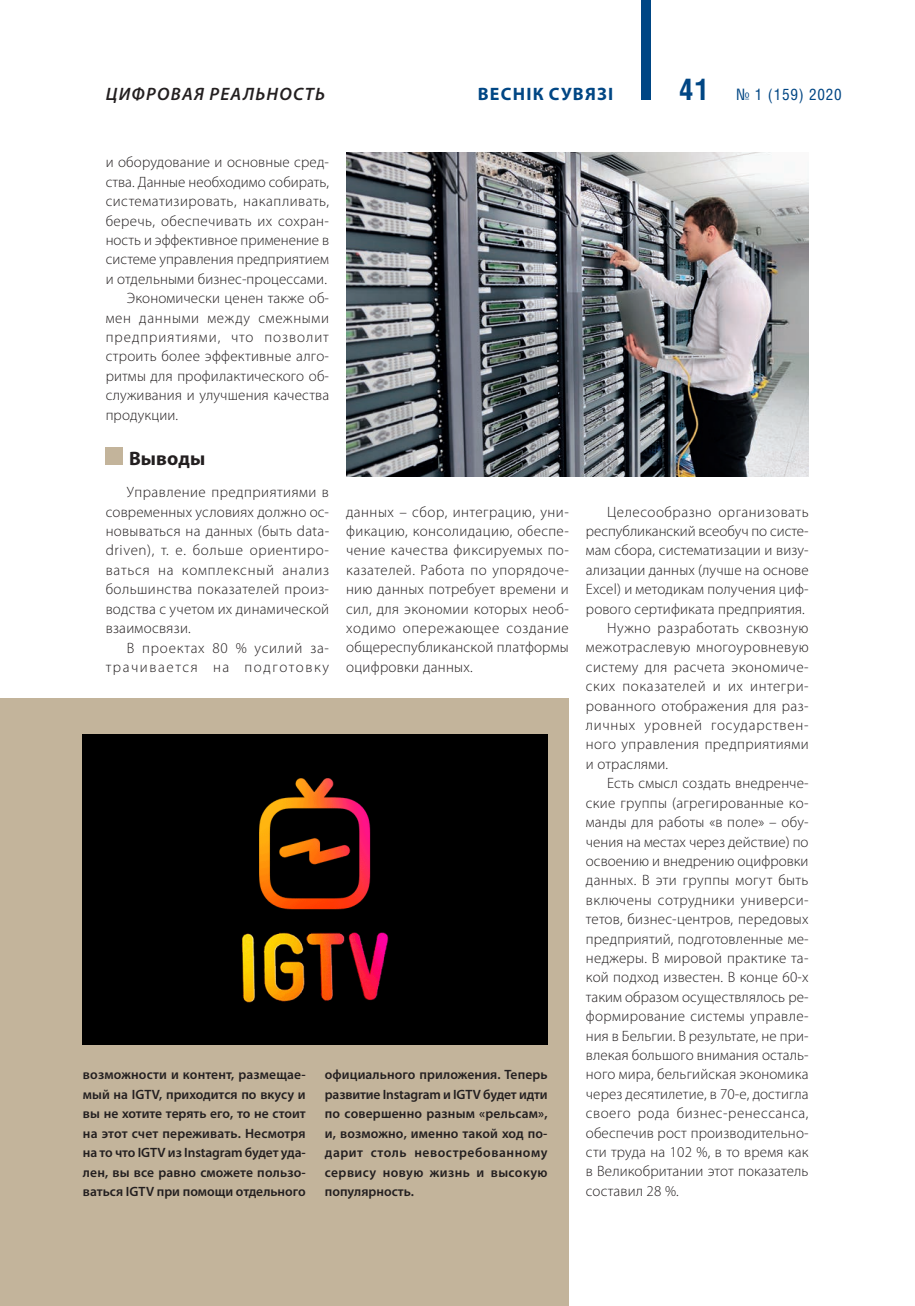
<style>
.page{position:relative;width:915px;height:1306px;background:#fff}
.page>*{position:absolute;margin:0;border:0;box-sizing:border-box;transform-origin:0 0}
._000_Podzagolovok_Ne{font:700 19.5px "Myriad Pro";letter-spacing:.01em;color:#231f20}
.t1{font:italic 600 18px "Myriad Pro";letter-spacing:.07em;color:#231f20}
.t2{font:700 18px "Myriad Pro";letter-spacing:.07em;color:#004684}
.t3{font:15.75px "Helios Cond C";letter-spacing:.05em;color:#004684}
._000_Text_OSNOV{font:300 15px/19.4px "Myriad Pro";letter-spacing:.015em;color:#231f20;text-align:justify}
._000_Text_OSNOV-2{font:300 15px/19.4px "Myriad Pro";letter-spacing:.09em;color:#231f20;text-align:right}
._500_Text_OSNOV{font:600 13.5px/19.4px "Myriad Pro";letter-spacing:.01em;color:#231f20;text-align:justify}
.s1{font-weight:700;font-size:30px}
</style>
<div class="page">
<div style="left:641px;top:0;width:10px;height:100px;background:#004684"></div>
<div style="left:0;top:698px;width:568px;height:607px;background:#c3b49b"></div>
<img style="left:83px;top:734px;width:464px;height:310px">
<div style="left:106px;top:448px;width:17px;height:17px;background:#c3b49b"></div>
<img style="left:346px;top:153px;width:462px;height:323px">
<p class="t1" style="left:106px;top:82px;width:220px">ЦИФРОВАЯ РЕАЛЬНОСТЬ</p>
<p class="t2" style="left:477px;top:82px;width:137px">ВЕСНIК СУВЯЗI</p>
<p class="t3" style="left:678px;top:84px;width:164px"><span class="s1">41</span> № 1 (159) 2020</p>
<p class="_000_Text_OSNOV" style="left:106px;top:152px;width:225px">и оборудование и основные сред&shy;ства. Данные необходимо собирать, систематизировать, накапливать, беречь, обеспечивать их сохран&shy;ность и эффективное применение в системе управления предприятием и отдельными бизнес-процессами.</p>
<p class="_000_Text_OSNOV" style="left:106px;top:288px;width:225px;text-indent:21px">Экономически ценен также об&shy;мен данными между смежными предприятиями, что позволит строить более эффективные алго&shy;ритмы для профилактического об&shy;служивания и улучшения качества продукции.</p>
<p class="_000_Podzagolovok_Ne" style="left:129px;top:445px;width:78px">Выводы</p>
<p class="_000_Text_OSNOV" style="left:106px;top:482px;width:225px;text-indent:21px">Управление предприятиями в современных условиях должно ос&shy;новываться на данных (быть data&shy;driven), т. е. больше ориентиро&shy;ваться на комплексный анализ большинства показателей произ&shy;водства с учетом их динамической взаимосвязи.</p>
<p class="_000_Text_OSNOV-2" style="left:106px;top:637px;width:225px">В проектах 80 % усилий за&shy;трачивается на подготовку</p>
<p class="_000_Text_OSNOV" style="left:346px;top:502px;width:224px">данных – сбор, интеграцию, уни&shy;фикацию, консолидацию, обеспе&shy;чение качества фиксируемых по&shy;казателей. Работа по упорядоче&shy;нию данных потребует времени и сил, для экономии которых необ&shy;ходимо опережающее создание общереспубликанской платформы оцифровки данных.</p>
<p class="_000_Text_OSNOV" style="left:585px;top:502px;width:224px;text-indent:21px">Целесообразно организовать республиканский всеобуч по систе&shy;мам сбора, систематизации и визу&shy;ализации данных (лучше на основе Excel) и методикам получения циф&shy;рового сертификата предприятия.</p>
<p class="_000_Text_OSNOV" style="left:585px;top:618px;width:224px;text-indent:21px">Нужно разработать сквозную межотраслевую многоуровневую систему для расчета экономиче&shy;ских показателей и их интегри&shy;рованного отображения для раз&shy;личных уровней государствен&shy;ного управления предприятиями и отраслями.</p>
<p class="_000_Text_OSNOV" style="left:585px;top:773px;width:224px;text-indent:21px">Есть смысл создать внедренче&shy;ские группы (агрегированные ко&shy;манды для работы «в поле» – обу&shy;чения на местах через действие) по освоению и внедрению оцифровки данных. В эти группы могут быть включены сотрудники универси&shy;тетов, бизнес-центров, передовых предприятий, подготовленные ме&shy;неджеры. В мировой практике та&shy;кой подход известен. В конце 60-х таким образом осуществлялось ре&shy;формирование системы управле&shy;ния в Бельгии. В результате, не при&shy;влекая большого внимания осталь&shy;ного мира, бельгийская экономика через десятилетие, в 70-е, достигла своего рода бизнес-ренессанса, обеспечив рост производительно&shy;сти труда на 102 %, в то время как в Великобритании этот показатель составил 28 %.</p>
<p class="_500_Text_OSNOV" style="left:83px;top:1064px;width:224px">возможности и контент, размещае&shy;мый на IGTV, приходится по вкусу и вы не хотите терять его, то не стоит на этот счет переживать. Несмотря на то что IGTV из Instagram будет уда&shy;лен, вы все равно сможете пользо&shy;ваться IGTV при помощи отдельного</p>
<p class="_500_Text_OSNOV" style="left:325px;top:1064px;width:224px">официального приложения. Теперь развитие Instagram и IGTV будет идти по совершенно разным «рельсам», и, возможно, именно такой ход по&shy;дарит столь невостребованному сервису новую жизнь и высокую популярность.</p>
</div>
